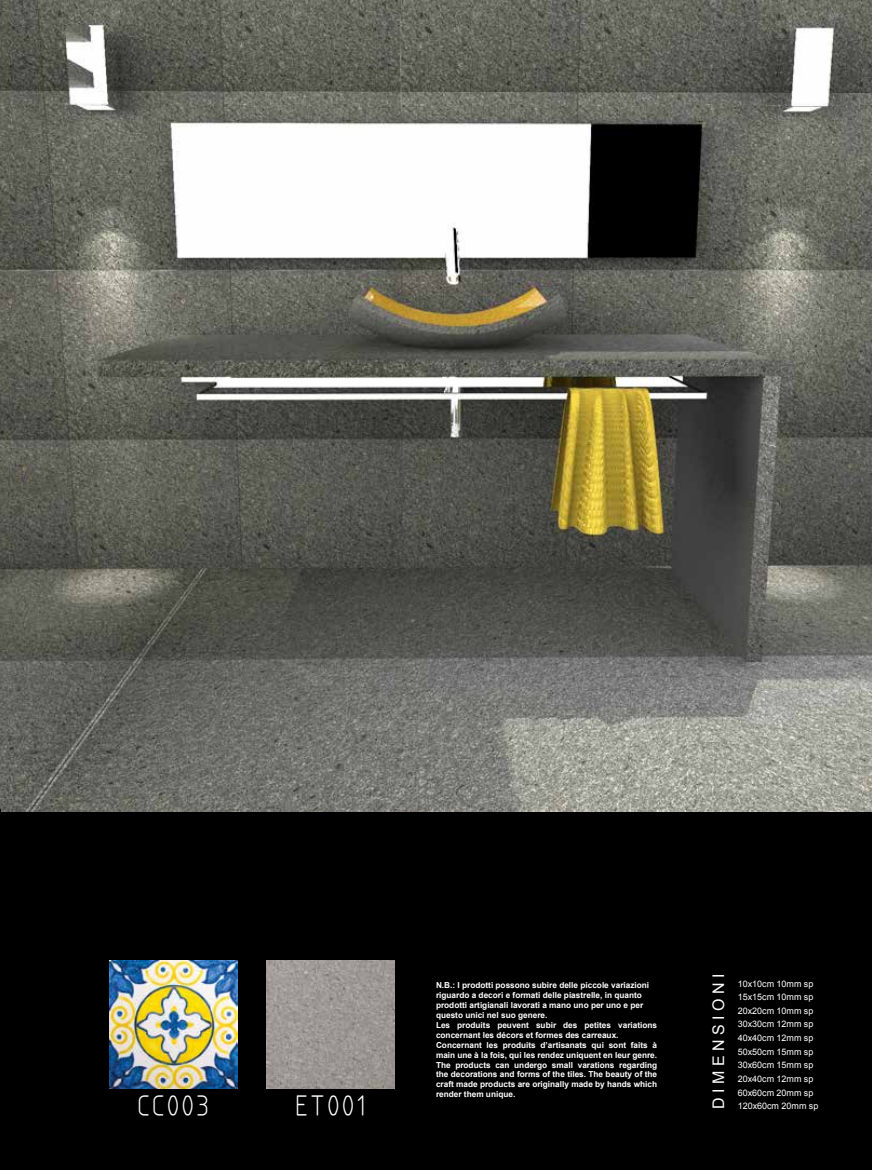
<style>
.page{position:relative;width:872px;height:1170px;background:#fff}
.page>*{position:absolute;margin:0;border:0;box-sizing:border-box;transform-origin:0 0}
.t1{font:30px "SW Isop 1";color:#fff}
.t2{font:16.05px "Arial";letter-spacing:.285em;color:#fff}
.t3{font:9px/13.6px "Arial";color:#fff;text-align:justify}
.t4{font:700 8.25px/9.9px "Arial";color:#fff}
</style>
<div class="page">
<div style="left:0;top:810px;width:872px;height:359px;background:#000"></div>
<img style="left:0;top:0;width:872px;height:811px">
<hr style="left:0;top:809px;width:1px;height:360px;background:#000">
<img style="left:109px;top:960px;width:128px;height:128px">
<img style="left:266px;top:960px;width:128px;height:127px">
<h1 class="t1" style="left:136px;top:1087px;width:75px">CC003</h1>
<h1 class="t1" style="left:295px;top:1086px;width:73px">ET001</h1>
<p class="t4" style="left:436px;top:981px;width:223px">N.B.: I prodotti possono subire delle piccole variazioni riguardo a decori e formati delle piastrelle, in quanto prodotti artigianali lavorati a mano uno per uno e per questo unici nel suo genere.<br>Les produits peuvent subir des petites variations concernant les décors et formes des carreaux.<br>Concernant les produits d’artisanats qui sont faits à main une à la fois, qui les rendez uniquent en leur genre.<br>The products can undergo small varations regarding the decorations and forms of the tiles. The beauty of the craft made products are originally made by hands which render them unique.</p>
<h2 class="t2" style="left:712px;top:1109px;width:137px;rotate:-90deg">DIMENSIONI</h2>
<p class="t3" style="left:738px;top:977px;width:77px">10x10cm 10mm sp 15x15cm 10mm sp 20x20cm 10mm sp 30x30cm 12mm sp 40x40cm 12mm sp 50x50cm 15mm sp 30x60cm 15mm sp 20x40cm 12mm sp 60x60cm 20mm sp</p>
<p class="t3" style="left:738px;top:1099px;width:82px">120x60cm 20mm sp</p>
</div>
